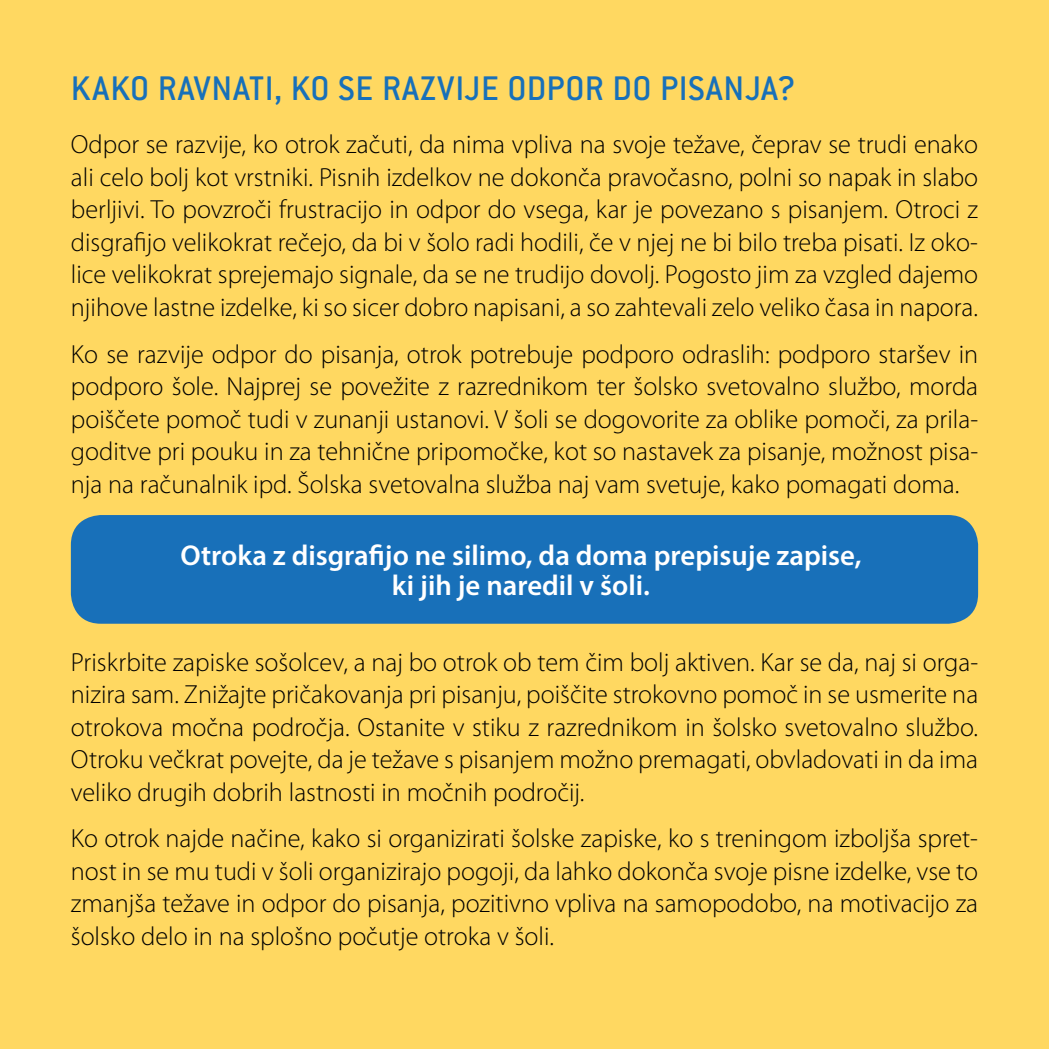
<style>
.page{position:relative;width:1049px;height:1049px;background:#ffd861}
.page>*{position:absolute;margin:0;border:0;box-sizing:border-box;transform-origin:0 0}
.t1{font:500 37.5px "Conduit ITCEE";letter-spacing:.02em;color:#1870b9}
.t2{font:600 28.75px/30px "Myriad Pro";color:#fff;text-align:center}
.t3{font:300 26.25px/32.5px "Myriad Pro";color:#000;text-align:justify}
</style>
<div class="page">
<div style="left:71px;top:515px;width:907px;height:109px;background:#1870b9;border-radius:30px"></div>
<h1 class="t1" style="left:71px;top:67px;width:727px">KAKO RAVNATI, KO SE RAZVIJE ODPOR DO PISANJA?</h1>
<p class="t3" style="left:71px;top:128px;width:909px">Odpor se razvije, ko otrok začuti, da nima vpliva na svoje težave, čeprav se trudi enako ali celo bolj kot vrstniki. Pisnih izdelkov ne dokonča pravočasno, polni so napak in slabo berljivi. To povzroči frustracijo in odpor do vsega, kar je povezano s pisanjem. Otroci z disgrafijo velikokrat rečejo, da bi v šolo radi hodili, če v njej ne bi bilo treba pisati. Iz oko&shy;lice velikokrat sprejemajo signale, da se ne trudijo dovolj. Pogosto jim za vzgled dajemo njihove lastne izdelke, ki so sicer dobro napisani, a so zahtevali zelo veliko časa in napora.</p>
<p class="t3" style="left:71px;top:337px;width:909px">Ko se razvije odpor do pisanja, otrok potrebuje podporo odraslih: podporo staršev in podporo šole. Najprej se povežite z razrednikom ter šolsko svetovalno službo, morda poiščete pomoč tudi v zunanji ustanovi. V šoli se dogovorite za oblike pomoči, za prila&shy;goditve pri pouku in za tehnične pripomočke, kot so nastavek za pisanje, možnost pisa&shy;nja na računalnik ipd. Šolska svetovalna služba naj vam svetuje, kako pomagati doma.</p>
<p class="t2" style="left:180px;top:540px;width:682px">Otroka z disgrafijo ne silimo, da doma prepisuje zapise, ki jih je naredil v šoli.</p>
<p class="t3" style="left:71px;top:645px;width:909px">Priskrbite zapiske sošolcev, a naj bo otrok ob tem čim bolj aktiven. Kar se da, naj si orga&shy;nizira sam. Znižajte pričakovanja pri pisanju, poiščite strokovno pomoč in se usmerite na otrokova močna področja. Ostanite v stiku z razrednikom in šolsko svetovalno službo.<br>Otroku večkrat povejte, da je težave s pisanjem možno premagati, obvladovati in da ima veliko drugih dobrih lastnosti in močnih področij.</p>
<p class="t3" style="left:71px;top:822px;width:909px">Ko otrok najde načine, kako si organizirati šolske zapiske, ko s treningom izboljša spret&shy;nost in se mu tudi v šoli organizirajo pogoji, da lahko dokonča svoje pisne izdelke, vse to zmanjša težave in odpor do pisanja, pozitivno vpliva na samopodobo, na motivacijo za šolsko delo in na splošno počutje otroka v šoli.</p>
</div>
